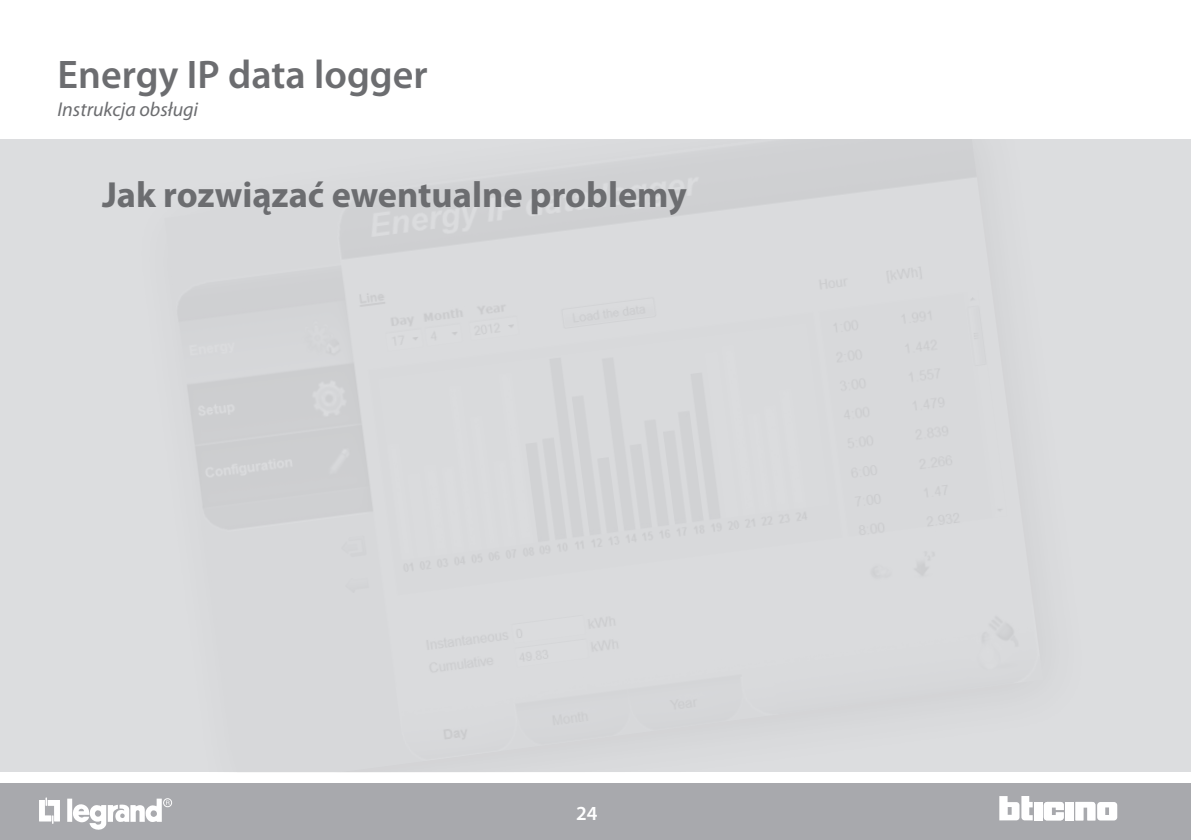
<style>
.page{position:relative;width:1191px;height:840px;background:#fff}
.page>*{position:absolute;margin:0;border:0;box-sizing:border-box;transform-origin:0 0}
.t1{font:600 40px "Myriad Pro";color:#6c6d70}
.t2{font:700 36.4px "Myriad Pro";color:#6c6d70}
.t3{font:italic 20px "Myriad Pro";color:#6c6d70}
.t4{font:600 20px "Myriad Pro";color:#fff}
</style>
<div class="page">
<div style="left:0;top:783px;width:1191px;height:56px;background:#a8a9ad"></div>
<div style="left:1034px;top:801px;width:8px;height:18px;background:#fff"></div>
<div style="left:1065px;top:801px;width:8px;height:18px;background:#fff"></div>
<svg style="left:1075px;top:801px;width:42px;height:19px"></svg>
<svg style="left:999px;top:796px;width:33px;height:23px"></svg>
<svg style="left:1043px;top:801px;width:20px;height:18px"></svg>
<div style="left:67px;top:798px;width:5px;height:23px;background:#fff"></div>
<svg style="left:39px;top:797px;width:21px;height:26px"></svg>
<div style="left:163px;top:798px;width:9px;height:8px;border:1px solid #fff;border-radius:50%"></div>
<svg style="left:72px;top:798px;width:98px;height:32px"></svg>
<div style="left:0;top:139px;width:1191px;height:632px;background:#dcdddf"></div>
<p class="t1" style="left:58px;top:49px;width:371px">Energy IP data logger</p>
<p class="t3" style="left:58px;top:96px;width:142px">Instrukcja obsługi</p>
<p class="t2" style="left:102px;top:171px;width:586px">Jak rozwiązać ewentualne problemy</p>
<p class="t4" style="left:576px;top:800px;width:23px">24</p>
</div>
